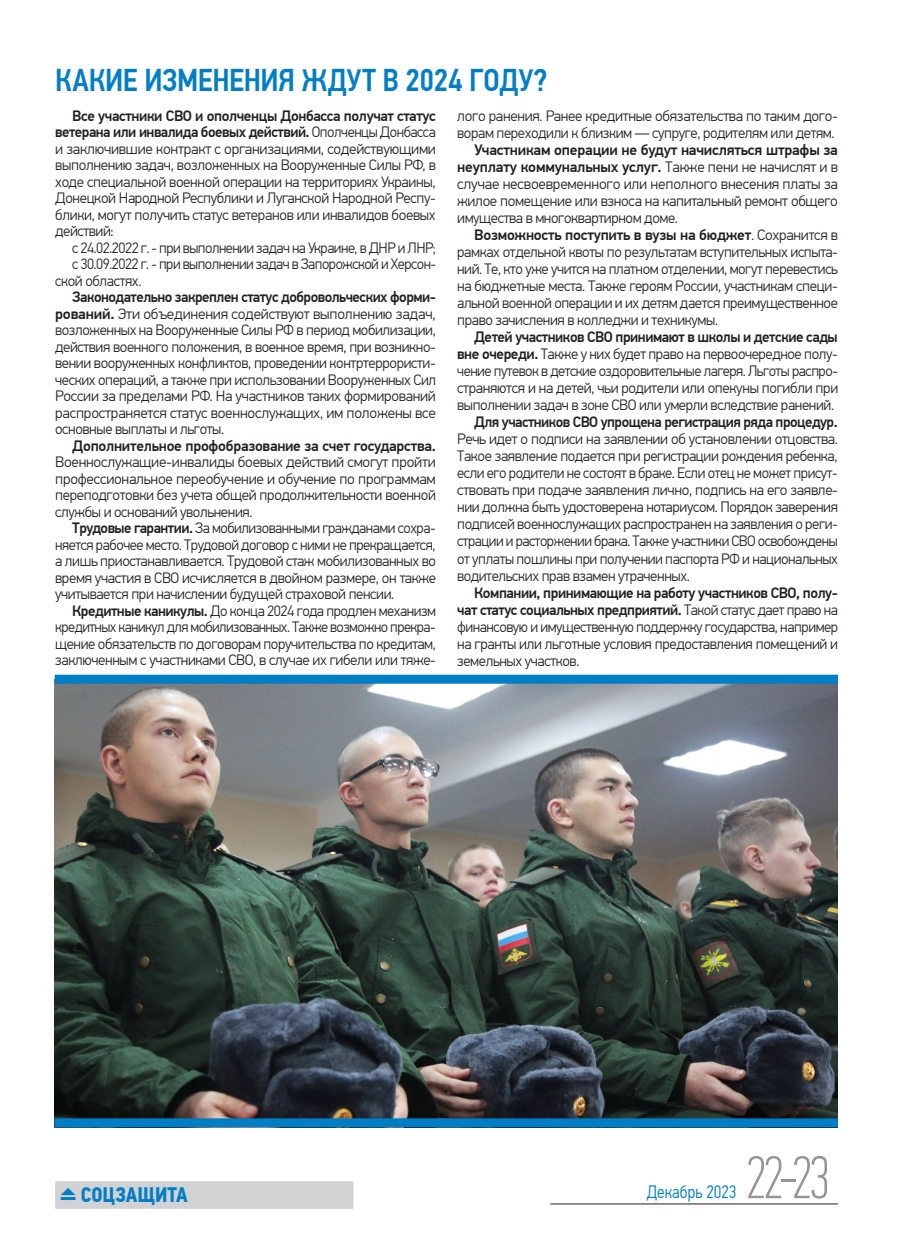
<style>
.page{position:relative;width:915px;height:1255px;background:#fff}
.page>*{position:absolute;margin:0;border:0;box-sizing:border-box;transform-origin:0 0}
.t1{font:100 60px "PF Din Text Comp Pro";color:#939598}
.t2{font:500 31.5px "PF Din Text Cond Pro";letter-spacing:-.01em;color:#007ec5}
.t3{font:700 21px "PF Din Text Cond Pro";letter-spacing:-.005em;color:#007ec5}
.t4{font:300 18px "PF Din Text Cond Pro";letter-spacing:.005em;color:#007ec5}
.t5{font:300 15px/17px "PF Din Text Pro";letter-spacing:-.025em;color:#231f20;text-align:justify}
.t6{font:500 15px "PF Din Text Pro";letter-spacing:-.035em;color:#231f20}
.s1{font-weight:500}
</style>
<div class="page">
<hr style="left:550px;top:1203px;width:287px;height:1px;background:#231f20">
<div style="left:55px;top:1181px;width:298px;height:25px;background:#d1d2d4"></div>
<div style="left:55px;top:1183px;width:298px;height:25px;background:#d1d2d4"></div>
<img style="left:55px;top:683px;width:782px;height:435px">
<div style="left:55px;top:674px;width:782px;height:9px;background:#007ec5"></div>
<div style="left:55px;top:1118px;width:782px;height:9px;background:#007ec5"></div>
<h2 class="t2" style="left:55px;top:62px;width:493px">КАКИЕ ИЗМЕНЕНИЯ ЖДУТ В 2024 ГОДУ?</h2>
<p class="t5" style="left:55px;top:107px;width:382px;line-height:16.5px;text-indent:17px"><span class="s1">Все участники СВО и ополченцы Донбасса получат статус ветерана или инвалида боевых действий.</span> Ополченцы Донбасса и заключившие контракт с организациями, содействующими выполнению задач, возложенных на Вооруженные Силы РФ, в ходе специальной военной операции на территориях Украины, Донецкой Народной Республики и Луганской Народной Респу&shy;блики, могут получить статус ветеранов или инвалидов боевых действий:</p>
<p class="t5" style="left:72px;top:239px;width:365px">с 24.02.2022 г. - при выполнении задач на Украине, в ДНР и ЛНР;</p>
<p class="t5" style="left:72px;top:256px;width:365px">с 30.09.2022 г. - при выполнении задач в Запорожской и Херсон-</p>
<p class="t5" style="left:55px;top:272px;width:88px">ской областях.</p>
<p class="t5" style="left:55px;top:289px;width:382px;line-height:16.5px;text-indent:17px"><span class="s1">Законодательно закреплен статус добровольческих форми&shy;рований.</span> Эти объединения содействуют выполнению задач, возложенных на Вооруженные Силы РФ в период мобилизации, действия военного положения, в военное время, при возникно&shy;вении вооруженных конфликтов, проведении контртеррористи&shy;ческих операций, а также при использовании Вооруженных Сил России за пределами РФ. На участников таких формирований распространяется статус военнослужащих, им положены все основные выплаты и льготы.</p>
<p class="t6" style="left:72px;top:436px;width:365px">Дополнительное профобразование за счет государства.</p>
<p class="t5" style="left:55px;top:454px;width:382px;line-height:16.5px">Военнослужащие-инвалиды боевых действий смогут пройти профессиональное переобучение и обучение по программам переподготовки без учета общей продолжительности военной службы и оснований увольнения.</p>
<p class="t5" style="left:55px;top:520px;width:382px;line-height:16.5px;text-indent:17px"><span class="s1">Трудовые гарантии.</span> За мобилизованными гражданами сохра&shy;няется рабочее место. Трудовой договор с ними не прекращается, а лишь приостанавливается. Трудовой стаж мобилизованных во время участия в СВО исчисляется в двойном размере, он также учитывается при начислении будущей страховой пенсии.</p>
<p class="t5" style="left:55px;top:602px;width:382px;line-height:16.5px;text-indent:17px"><span class="s1">Кредитные каникулы.</span> До конца 2024 года продлен механизм кредитных каникул для мобилизованных. Также возможно прекра&shy;щение обязательств по договорам поручительства по кредитам, заключенным с участниками СВО, в случае их гибели или тяже-</p>
<p class="t5" style="left:457px;top:107px;width:382px">лого ранения. Ранее кредитные обязательства по таким дого&shy;ворам переходили к близким — супруге, родителям или детям.</p>
<p class="t5" style="left:457px;top:141px;width:382px;text-indent:17px"><span class="s1">Участникам операции не будут начисляться штрафы за неуплату коммунальных услуг.</span> Также пени не начислят и в случае несвоевременного или неполного внесения платы за жилое помещение или взноса на капитальный ремонт общего имущества в многоквартирном доме.</p>
<p class="t5" style="left:457px;top:226px;width:382px;text-indent:17px"><span class="s1">Возможность поступить в вузы на бюджет</span>. Сохранится в рамках отдельной квоты по результатам вступительных испыта&shy;ний. Те, кто уже учится на платном отделении, могут перевестись на бюджетные места. Также героям России, участникам специ&shy;альной военной операции и их детям дается преимущественное право зачисления в колледжи и техникумы.</p>
<p class="t5" style="left:457px;top:329px;width:382px;text-indent:17px"><span class="s1">Детей участников СВО принимают в школы и детские сады вне очереди.</span> Также у них будет право на первоочередное полу&shy;чение путевок в детские оздоровительные лагеря. Льготы распро&shy;страняются и на детей, чьи родители или опекуны погибли при выполнении задач в зоне СВО или умерли вследствие ранений.</p>
<p class="t6" style="left:474px;top:413px;width:365px">Для участников СВО упрощена регистрация ряда процедур.</p>
<p class="t5" style="left:457px;top:431px;width:382px">Речь идет о подписи на заявлении об установлении отцовства.<br>Такое заявление подается при регистрации рождения ребенка, если его родители не состоят в браке. Если отец не может присут&shy;ствовать при подаче заявления лично, подпись на его заявле&shy;нии должна быть удостоверена нотариусом. Порядок заверения подписей военнослужащих распространен на заявления о реги&shy;страции и расторжении брака. Также участники СВО освобождены от уплаты пошлины при получении паспорта РФ и национальных водительских прав взамен утраченных.</p>
<p class="t5" style="left:457px;top:584px;width:382px;text-indent:17px"><span class="s1">Компании, принимающие на работу участников СВО, полу&shy;чат статус социальных предприятий.</span> Такой статус дает право на финансовую и имущественную поддержку государства, например на гранты или льготные условия предоставления помещений и земельных участков.</p>
<h3 class="t3" style="left:60px;top:1182px;width:130px"><span class="s1">⏏</span> СОЦЗАЩИТА</h3>
<p class="t4" style="left:646px;top:1181px;width:92px">Декабрь 2023</p>
<h1 class="t1" style="left:745px;top:1143px;width:86px">22-23</h1>
</div>
